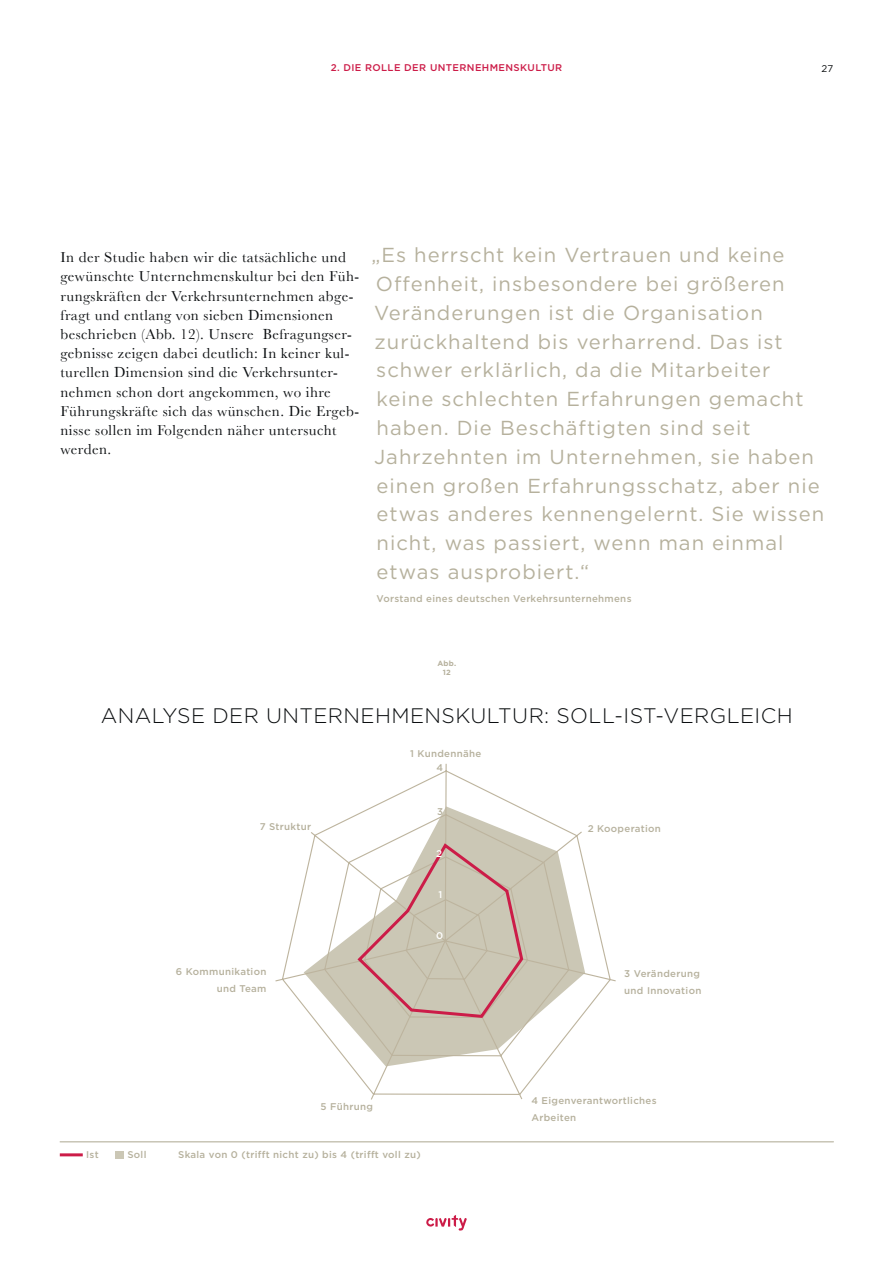
<style>
.page{position:relative;width:893px;height:1263px;background:#fff}
.page>*{position:absolute;margin:0;border:0;box-sizing:border-box;transform-origin:0 0}
.Headline_Grafik{font:300 21px "Gotham";letter-spacing:.02em;color:#0b0e10}
.Keymessage{font:20.25px/28.8px "Gotham";letter-spacing:.05em;color:#b6b19d}
.civity_Fließtext{font:15px/19.2px "Baskerville";letter-spacing:.03em;color:#0b0e10}
.Maßeinheit_Beige{font:500 9.75px/17.1px "Gotham";letter-spacing:.03em;color:#b6b19d}
.Quelle{font:500 9.75px "Gotham";letter-spacing:.03em;color:#b6b19d}
.t1{font:500 9.75px "Gotham";letter-spacing:.04em;color:#cc1c48}
.Maßeinheit_Beige-2{font:500 9.75px "Gotham";color:#fff}
.t2{font:9.75px "Gotham";color:#0b0e10}
.Abb{font:700 7.5px/9.8px "Gotham";color:#b6b19d;text-align:center}
</style>
<div class="page">
<svg style="left:426px;top:1215px;width:41px;height:16px"></svg>
<hr style="left:60px;top:1141px;width:773px;height:1px;background:#b6b19d">
<svg style="left:275px;top:763px;width:341px;height:337px"></svg>
<svg style="left:355px;top:841px;width:170px;height:178px;background:#d0c4b7"></svg>
<hr style="left:60px;top:1153px;width:23px;height:3px;background:#cc1c48">
<div style="left:115px;top:1151px;width:9px;height:8px;background:#cbc7b5"></div>
<p class="t1" style="left:331px;top:62px;width:58px">2. Die Rolle</p>
<p class="t1" style="left:404px;top:62px;width:8px">der</p>
<p class="t1" style="left:430px;top:62px;width:17px">Unternehmenskultur</p>
<p class="t2" style="left:822px;top:62px;width:13px">27</p>
<p class="civity_Fließtext" style="left:60px;top:247px;width:300px">In der Studie haben wir die tatsächliche und gewünschte Unternehmenskultur bei den Füh&shy;rungskräften der Verkehrsunternehmen abge&shy;fragt und entlang von sieben Dimensionen beschrieben (Abb. 12). Unsere Befragungser&shy;gebnisse zeigen dabei deutlich: In keiner kul&shy;turellen Dimension sind die Verkehrsunter&shy;nehmen schon dort angekommen, wo ihre Führungskräfte sich das wünschen. Die Ergeb&shy;nisse sollen im Folgenden näher untersucht werden.</p>
<p class="Keymessage" style="left:371px;top:240px;width:454px">„Es herrscht kein Vertrauen und keine Offenheit, insbesondere bei größeren Veränderungen ist die Organisation zurückhaltend bis verharrend. Das ist schwer erklärlich, da die Mitarbeiter keine schlechten Erfahrungen gemacht haben. Die Beschäftigten sind seit Jahrzehnten im Unternehmen, sie haben einen großen Erfahrungsschatz, aber nie etwas anderes kennengelernt. Sie wissen nicht, was passiert, wenn man einmal etwas ausprobiert.“</p>
<p class="Quelle" style="left:377px;top:592px;width:256px">Vorstand eines deutschen Verkehrsunternehmens</p>
<p class="Abb" style="left:437px;top:658px;width:20px">Abb.<br>12</p>
<p class="Headline_Grafik" style="left:101px;top:702px;width:693px">ANALYSE DER UNTERNEHMENSKULTUR: SOLL-IST-VERGLEICH</p>
<p class="Maßeinheit_Beige" style="left:410px;top:745px;width:73px">1 Kundennähe</p>
<p class="Maßeinheit_Beige" style="left:437px;top:758px;width:8px">4</p>
<p class="Maßeinheit_Beige" style="left:260px;top:818px;width:53px">7 Struktur</p>
<p class="Maßeinheit_Beige" style="left:176px;top:963px;width:92px;text-align:right">6 Kommunikation und Team</p>
<p class="Maßeinheit_Beige" style="left:437px;top:802px;width:8px">3</p>
<p class="Maßeinheit_Beige-2" style="left:436px;top:847px;width:7px">2</p>
<p class="Maßeinheit_Beige-2" style="left:438px;top:888px;width:5px">1</p>
<p class="Maßeinheit_Beige-2" style="left:436px;top:929px;width:9px">0</p>
<p class="Maßeinheit_Beige" style="left:320px;top:1098px;width:54px">5 Führung</p>
<p class="Quelle" style="left:86px;top:1148px;width:14px">Ist</p>
<p class="Quelle" style="left:127px;top:1148px;width:21px">Soll</p>
<p class="Quelle" style="left:178px;top:1148px;width:244px">Skala von 0 (trifft nicht zu) bis 4 (trifft voll zu)</p>
<p class="Maßeinheit_Beige" style="left:588px;top:819px;width:75px">2 Kooperation</p>
<p class="Maßeinheit_Beige" style="left:624px;top:964px;width:79px">3 Veränderung und Innovation</p>
<p class="Maßeinheit_Beige" style="left:531px;top:1092px;width:127px">4 Eigenverantwortliches<br>Arbeiten</p>
</div>
